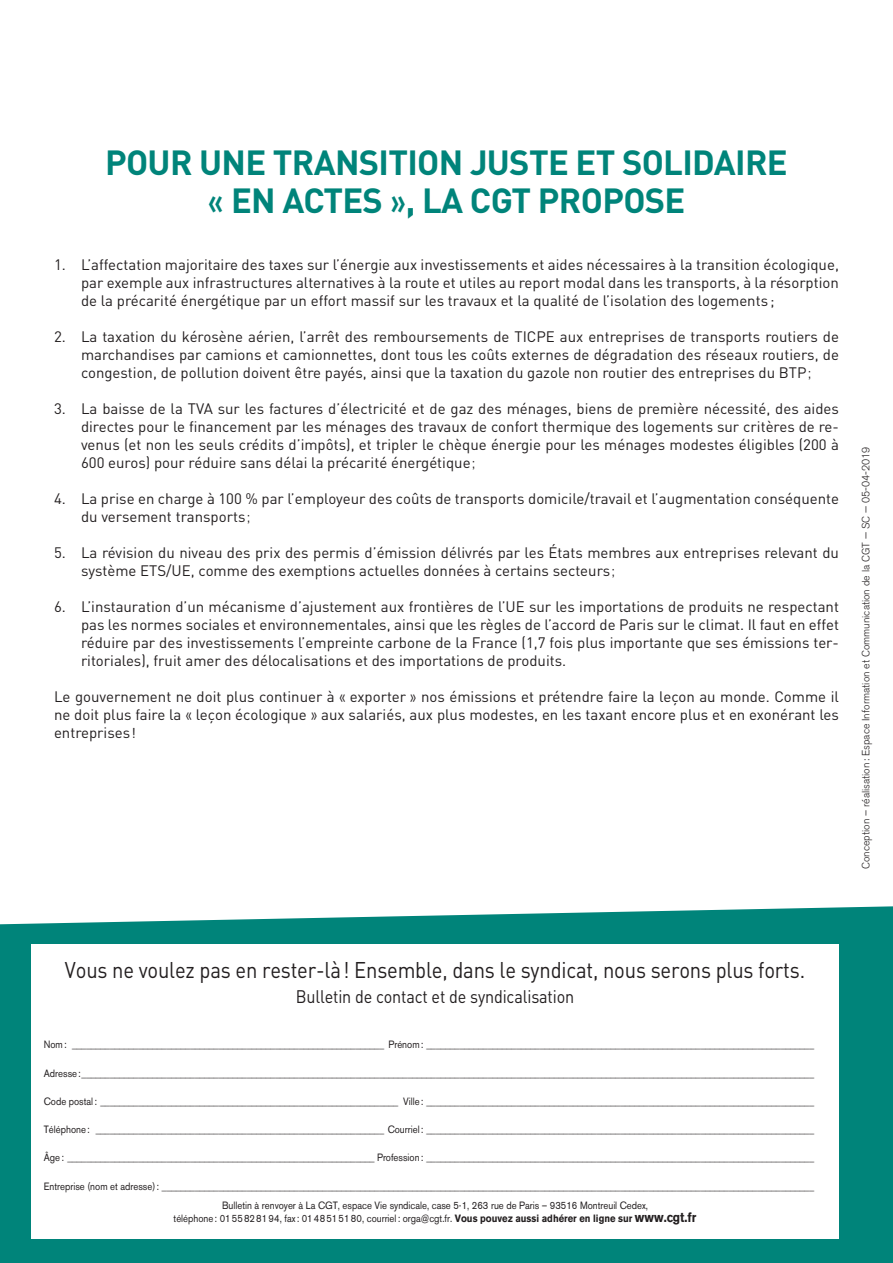
<style>
.page{position:relative;width:893px;height:1263px;background:#fff}
.page>*{position:absolute;margin:0;border:0;box-sizing:border-box;transform-origin:0 0}
.Inter{font:700 34.5px/37.5px "DIN";letter-spacing:-.02em;color:#00847a;text-align:center}
.t1{font:22.5px "DIN";letter-spacing:-.01em;color:#231f20;scale:.9 1}
.t2{font:18px "DIN";letter-spacing:-.01em;color:#231f20;scale:.9 1}
.Texte{font:15px/18px "DIN";color:#231f20;text-align:justify}
.t3{font:10.5px/13.5px "Akzidenz Grotesk BE";color:#231f20;text-align:center;scale:.9 1}
.t4{font:300 10.5px "Akzidenz Grotesk BE";color:#231f20}
.s1{font-family:"Eurostile"}
.s2{font-weight:700}
.s3{font-weight:700;font-size:13.5px}
</style>
<div class="page">
<svg style="left:0;top:906px;width:893px;height:357px;background:#1c9188"></svg>
<div style="left:31px;top:944px;width:808px;height:294px;background:#fff"></div>
<p class="Inter" style="left:105px;top:143px;width:684px">POUR UNE TRANSITION JUSTE ET SOLIDAIRE <span class="s1">«</span> EN ACTES <span class="s1">»</span>, LA CGT PROPOSE</p>
<p class="Texte" style="left:81px;top:255px;width:759px;text-indent:-27px">1. L’affectation majoritaire des taxes sur l’énergie aux investissements et aides nécessaires à la transition écologique, par exemple aux infrastructures alternatives à la route et utiles au report modal dans les transports, à la résorption de la précarité énergétique par un effort massif sur les travaux et la qualité de l’isolation des logements ;</p>
<p class="Texte" style="left:81px;top:327px;width:759px;text-indent:-27px">2. La taxation du kérosène aérien, l’arrêt des remboursements de TICPE aux entreprises de transports routiers de marchandises par camions et camionnettes, dont tous les coûts externes de dégradation des réseaux routiers, de congestion, de pollution doivent être payés, ainsi que la taxation du gazole non routier des entreprises du BTP<span class="s1">;</span></p>
<p class="Texte" style="left:81px;top:399px;width:759px;text-indent:-27px">3. La baisse de la TVA sur les factures d’électricité et de gaz des ménages, biens de première nécessité, des aides directes pour le financement par les ménages des travaux de confort thermique des logements sur critères de re&shy;venus (et non les seuls crédits d’impôts), et tripler le chèque énergie pour les ménages modestes éligibles (200 à 600 euros) pour réduire sans délai la précarité énergétique<span class="s1">;</span></p>
<p class="Texte" style="left:81px;top:489px;width:759px;text-indent:-27px">4. La prise en charge à 100 % par l’employeur des coûts de transports domicile/travail et l’augmentation conséquente du versement transports <span class="s1">;</span></p>
<p class="Texte" style="left:81px;top:543px;width:759px;text-indent:-27px">5. La révision du niveau des prix des permis d’émission délivrés par les États membres aux entreprises relevant du système ETS/UE, comme des exemptions actuelles données à certains secteurs <span class="s1">;</span></p>
<p class="Texte" style="left:81px;top:597px;width:759px;text-indent:-27px">6. L’instauration d’un mécanisme d’ajustement aux frontières de l’UE sur les importations de produits ne respectant pas les normes sociales et environnementales, ainsi que les règles de l’accord de Paris sur le climat. Il faut en effet réduire par des investissements l’empreinte carbone de la France (1,7 fois plus importante que ses émissions ter&shy;ritoriales), fruit amer des délocalisations et des importations de produits.</p>
<p class="Texte" style="left:54px;top:687px;width:786px">Le gouvernement ne doit plus continuer à <span class="s1">«</span> exporter <span class="s1">»</span> nos émissions et prétendre faire la leçon au monde. Comme il ne doit plus faire la <span class="s1">«</span> leçon écologique <span class="s1">»</span> aux salariés, aux plus modestes, en les taxant encore plus et en exonérant les entreprises <span class="s1">!</span></p>
<p class="t4" style="left:860px;top:869px;width:424px;rotate:-90deg">Conception – réalisation: Espace Information et Communication de la CGT — SC — 05-04-2019</p>
<p class="t1" style="left:65px;top:955px;width:824px">Vous ne voulez pas en rester-là! Ensemble, dans le syndicat, nous serons plus forts.</p>
<p class="t2" style="left:296px;top:985px;width:311px">Bulletin de contact et de syndicalisation</p>
<p class="t3" style="left:44px;top:1038px;width:857px">Nom: __________________________________________________________________ Prénom: __________________________________________________________________________________</p>
<p class="t3" style="left:44px;top:1066px;width:857px">Adresse:___________________________________________________________________________________________________________________________________________________________</p>
<p class="t3" style="left:44px;top:1094px;width:857px">Code postal: _______________________________________________________________ Ville: __________________________________________________________________________________</p>
<p class="t3" style="left:44px;top:1123px;width:857px">Téléphone: _____________________________________________________________ Courriel: __________________________________________________________________________________</p>
<p class="t3" style="left:44px;top:1151px;width:857px">Âge: _________________________________________________________________ Profession: __________________________________________________________________________________</p>
<p class="t3" style="left:44px;top:1179px;width:857px">Entreprise (nom et adresse): __________________________________________________________________________________________________________________________________________</p>
<p class="t3" style="left:174px;top:1198px;width:582px">Bulletin à renvoyer à La CGT, espace Vie syndicale, case 5-1, 263 rue de Paris – 93516 Montreuil Cedex,<br>téléphone: 0155828194, fax: 0148515180, courriel: orga@cgt.fr. <span class="s2">Vous pouvez aussi adhérer en ligne sur</span> <span class="s3">www.cgt.fr</span></p>
</div>
